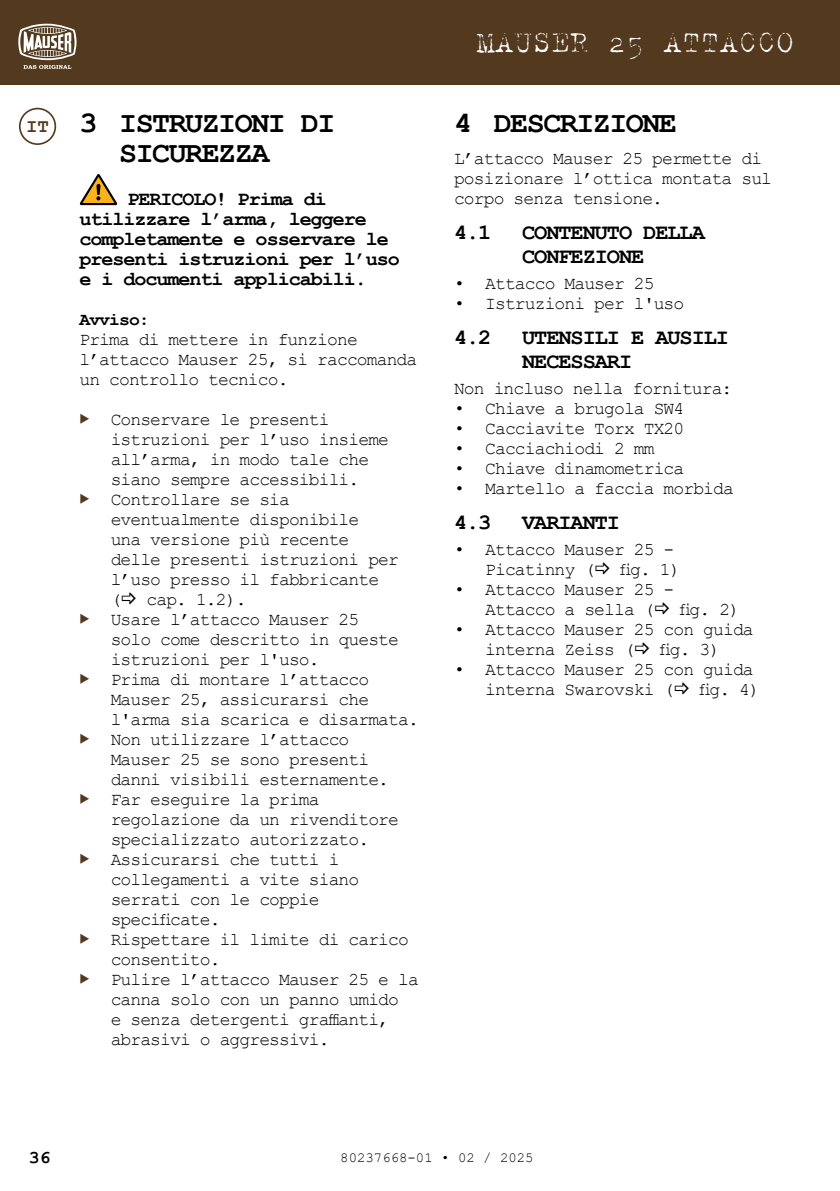
<style>
.page{position:relative;width:840px;height:1191px;background:#fff}
.page>*{position:absolute;margin:0;border:0;box-sizing:border-box;transform-origin:0 0}
.t1{font:34px "NCNDVF";color:#fff}
.t2{font:700 30px/30px "Courier New";letter-spacing:-.05em;color:#000}
.t3{font:700 22px/24px "Courier New";letter-spacing:-.05em;color:#000}
.t4{font:700 20px/20px "Courier New";letter-spacing:-.05em;color:#000}
.t5{font:700 19.2px "Courier New";color:#533a1f}
.t6{font:18px/20px "Courier New";letter-spacing:-.05em;color:#000}
.t7{font:700 18px "Courier New";letter-spacing:-.05em;color:#000}
.t8{font:14px "Courier New";color:#000}
</style>
<div class="page">
<svg style="left:79px;top:174px;width:38px;height:31px"></svg>
<div style="left:0;top:0;width:839px;height:85px;background:#533a1f"></div>
<svg style="left:18px;top:24px;width:58px;height:45px"></svg>
<div style="left:19px;top:108px;width:37px;height:37px;border:2px solid #533a1f;border-radius:50%"></div>
<p class="t5" style="left:26px;top:114px;width:24px">IT</p>
<h2 class="t2" style="left:119px;top:107px;width:217px;text-indent:-40px">3 ISTRUZIONI DI<br>SICUREZZA</h2>
<p class="t4" style="left:79px;top:188px;width:322px;text-indent:48px">PERICOLO! Prima di utilizzare l’arma, leggere completamente e osservare le presenti istruzioni per l’uso e i documenti applicabili.</p>
<p class="t7" style="left:79px;top:308px;width:72px">Avviso:</p>
<p class="t6" style="left:79px;top:329px;width:339px">Prima di mettere in funzione l’attacco Mauser 25, si raccomanda un controllo tecnico.</p>
<p class="t6" style="left:111px;top:409px;width:290px">Conservare le presenti istruzioni per l’uso insieme all’arma, in modo tale che siano sempre accessibili.<br>Controllare se sia eventualmente disponibile<br>una versione più recente delle presenti istruzioni per l’uso presso il fabbricante<br>(</p>
<p class="t6" style="left:111px;top:589px;width:309px;text-indent:36px">cap. 1.2).<br>Usare l’attacco Mauser 25<br>solo come descritto in queste istruzioni per l'uso.<br>Prima di montare l’attacco<br>Mauser 25, assicurarsi che l'arma sia scarica e disarmata.<br>Non utilizzare l’attacco<br>Mauser 25 se sono presenti danni visibili esternamente.<br>Far eseguire la prima regolazione da un rivenditore specializzato autorizzato.<br>Assicurarsi che tutti i collegamenti a vite siano serrati con le coppie specificate.<br>Rispettare il limite di carico consentito.<br>Pulire l’attacco Mauser 25 e la canna solo con un panno umido<br>e senza detergenti graffianti, abrasivi o aggressivi.</p>
<h1 class="t1" style="left:476px;top:24px;width:319px">MAUSER 25 ATTACCO</h1>
<h2 class="t2" style="left:454px;top:107px;width:224px">4 DESCRIZIONE</h2>
<p class="t6" style="left:454px;top:148px;width:319px">L’attacco Mauser 25 permette di posizionare l’ottica montata sul corpo senza tensione.</p>
<p class="t3" style="left:454px;top:219px;width:39px">4.1</p>
<p class="t3" style="left:522px;top:219px;width:184px">CONTENUTO DELLA<br>CONFEZIONE</p>
<p class="t6" style="left:454px;top:273px;width:202px">• Attacco Mauser 25</p>
<p class="t6" style="left:454px;top:293px;width:232px">• Istruzioni per l'uso</p>
<p class="t3" style="left:454px;top:324px;width:39px">4.2</p>
<p class="t3" style="left:522px;top:324px;width:208px">UTENSILI E AUSILI<br>NECESSARI</p>
<p class="t6" style="left:454px;top:378px;width:280px">Non incluso nella fornitura:</p>
<p class="t6" style="left:454px;top:398px;width:232px">• Chiave a brugola SW4</p>
<p class="t6" style="left:454px;top:418px;width:232px">• Cacciavite Torx TX20</p>
<p class="t6" style="left:454px;top:438px;width:202px">• Cacciachiodi 2 mm</p>
<p class="t6" style="left:454px;top:458px;width:232px">• Chiave dinamometrica</p>
<p class="t6" style="left:454px;top:478px;width:281px">• Martello a faccia morbida</p>
<p class="t3" style="left:454px;top:509px;width:39px">4.3</p>
<p class="t3" style="left:522px;top:509px;width:99px">VARIANTI</p>
<p class="t6" style="left:485px;top:539px;width:187px;text-indent:-31px">• Attacco Mauser 25 -<br>Picatinny (</p>
<p class="t6" style="left:620px;top:559px;width:62px">fig. 1)</p>
<p class="t6" style="left:485px;top:579px;width:187px;text-indent:-31px">• Attacco Mauser 25 -<br>Attacco a sella (</p>
<p class="t6" style="left:679px;top:599px;width:62px">fig. 2)</p>
<p class="t6" style="left:485px;top:619px;width:270px;text-indent:-31px">• Attacco Mauser 25 con guida interna Zeiss (</p>
<p class="t6" style="left:659px;top:639px;width:62px">fig. 3)</p>
<p class="t6" style="left:485px;top:659px;width:270px;text-indent:-31px">• Attacco Mauser 25 con guida interna Swarovski (</p>
<p class="t6" style="left:699px;top:679px;width:62px">fig. 4)</p>
<p class="t7" style="left:29px;top:1145px;width:23px">36</p>
<p class="t8" style="left:340px;top:1149px;width:195px">80237668-01 • 02 / 2025</p>
</div>
